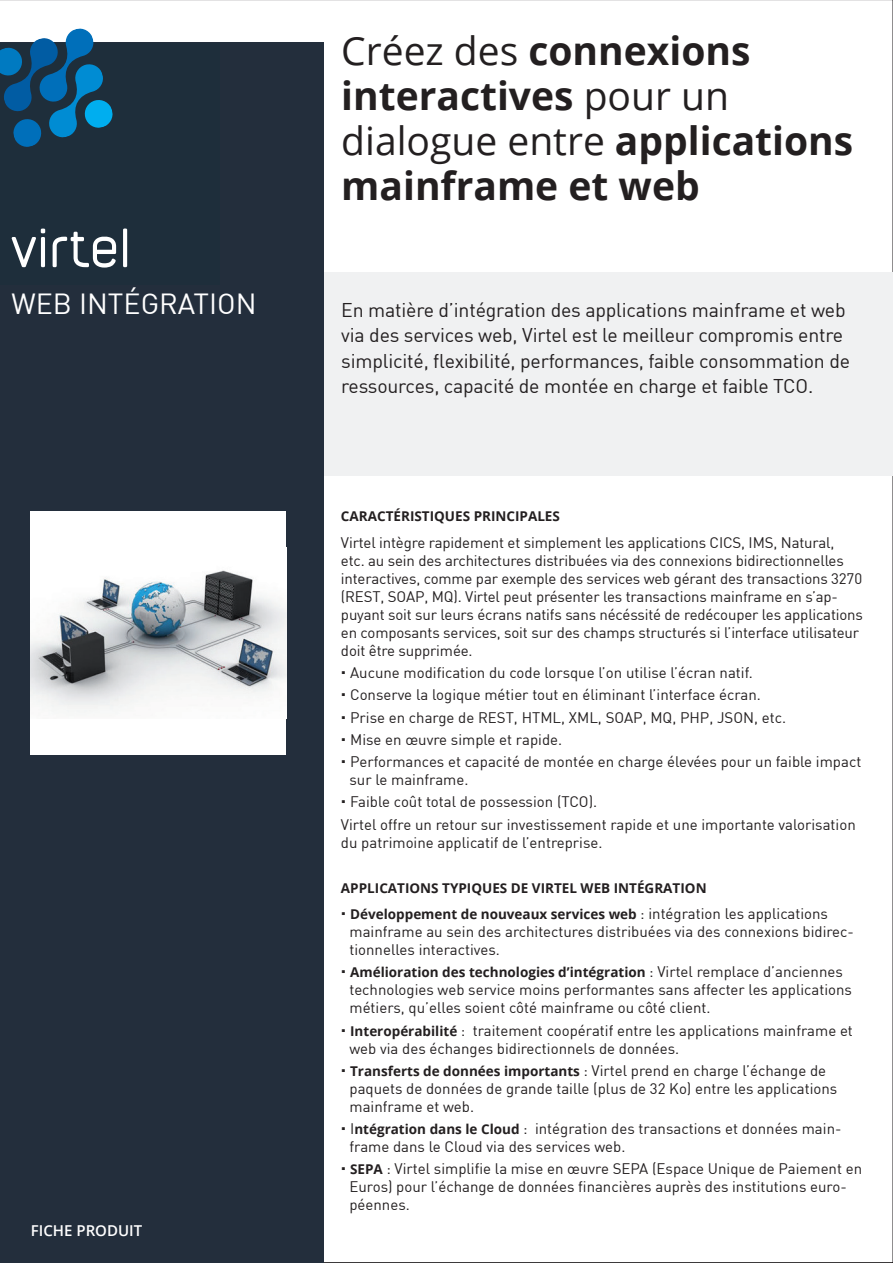
<style>
.page{position:relative;width:893px;height:1263px;background:#fff}
.page>*{position:absolute;margin:0;border:0;box-sizing:border-box;transform-origin:0 0}
.t1{font:700 39px/45px "Open Sans";color:#231f20}
.t2{font:28.5px "DIN";color:#fff}
.t3{font:19.5px/25.5px "DIN";letter-spacing:-.01em;color:#231f20}
.t4{font:15px/18px "DIN";color:#231f20}
.t5{font:600 15px "Open Sans";color:#fff}
.t6{font:700 13.5px/26.5px "Open Sans";color:#231f20}
.s1{font-weight:400}
.s2{font-family:"DIN";font-weight:400;font-size:15px}
.s3{font-family:"Open Sans";font-weight:700;font-size:13.5px}
</style>
<div class="page">
<div style="left:0;top:272px;width:893px;height:204px;background:#f0f1f2"></div>
<div style="left:0;top:43px;width:324px;height:1220px;background:#232e3c"></div>
<div style="left:31px;top:511px;width:255px;height:244px;background:#fff"></div>
<img style="left:31px;top:570px;width:255px;height:143px">
<div style="left:0;top:44px;width:219px;height:241px;background:#1e2e3b"></div>
<svg style="left:0;top:28px;width:114px;height:119px"></svg>
<svg style="left:12px;top:229px;width:33px;height:38px"></svg>
<svg style="left:53px;top:232px;width:63px;height:36px"></svg>
<svg style="left:123px;top:229px;width:4px;height:38px"></svg>
<h2 class="t2" style="left:11px;top:286px;width:247px">WEB INTÉGRATION</h2>
<p class="t5" style="left:31px;top:1220px;width:113px">FICHE PRODUIT</p>
<h1 class="t1" style="left:341px;top:28px;width:513px"><span class="s1">Créez des</span> connexions interactives <span class="s1">pour un dialogue entre</span> applications mainframe et web</h1>
<p class="t3" style="left:341px;top:297px;width:510px">En matière d’intégration des applications mainframe et web via des services web, Virtel est le meilleur compromis entre simplicité, flexibilité, performances, faible consommation de ressources, capacité de montée en charge et faible TCO.</p>
<p class="t6" style="left:341px;top:503px;width:220px">CARACTÉRISTIQUES PRINCIPALES</p>
<p class="t4" style="left:341px;top:533px;width:524px">Virtel intègre rapidement et simplement les applications CICS, IMS, Natural,<br>etc. au sein des architectures distribuées via des connexions bidirectionnelles interactives, comme par exemple des services web gérant des transactions 3270 (REST, SOAP, MQ). Virtel peut présenter les transactions mainframe en s’ap&shy;puyant soit sur leurs écrans natifs sans nécéssité de redécouper les applications en composants services, soit sur des champs structurés si l’interface utilisateur doit être supprimée.</p>
<p class="t4" style="left:350px;top:661px;width:513px;line-height:22.2px">Aucune modification du code lorsque l’on utilise l’écran natif.<br>Conserve la logique métier tout en éliminant l’interface écran.<br>Prise en charge de REST, HTML, XML, SOAP, MQ, PHP, JSON, etc.<br>Mise en œuvre simple et rapide.<br>Performances et capacité de montée en charge élevées pour un faible impact</p>
<p class="t4" style="left:349px;top:770px;width:120px">sur le mainframe.</p>
<p class="t4" style="left:350px;top:792px;width:249px">Faible coût total de possession (TCO).</p>
<p class="t4" style="left:341px;top:815px;width:516px">Virtel offre un retour sur investissement rapide et une importante valorisation</p>
<p class="t4" style="left:341px;top:833px;width:263px">du patrimoine applicatif de l’entreprise.</p>
<p class="t6" style="left:350px;top:874px;width:479px;text-indent:-9px">APPLICATIONS TYPIQUES DE VIRTEL WEB INTÉGRATION<br>Développement de nouveaux services web <span class="s2">: intégration les applications</span></p>
<p class="t4" style="left:349px;top:922px;width:506px">mainframe au sein des architectures distribuées via des connexions bidirec&shy;tionnelles interactives.</p>
<p class="t6" style="left:350px;top:959px;width:494px">Amélioration des technologies d’intégration <span class="s2">: Virtel remplace d’anciennes</span></p>
<p class="t4" style="left:349px;top:981px;width:504px">technologies web service moins performantes sans affecter les applications métiers, qu’elles soient côté mainframe ou côté client.</p>
<p class="t4" style="left:349px;top:1021px;width:505px"><span class="s3">Interopérabilité</span> : traitement coopératif entre les applications mainframe et web via des échanges bidirectionnels de données.</p>
<p class="t4" style="left:349px;top:1061px;width:489px"><span class="s3">Transferts de données importants</span> : Virtel prend en charge l’échange de paquets de données de grande taille (plus de 32 Ko) entre les applications mainframe et web.</p>
<p class="t4" style="left:349px;top:1119px;width:493px">I<span class="s3">ntégration dans le Cloud</span> : intégration des transactions et données main&shy;frame dans le Cloud via des services web.</p>
<p class="t4" style="left:349px;top:1160px;width:514px"><span class="s3">SEPA</span> : Virtel simplifie la mise en œuvre SEPA (Espace Unique de Paiement en<br>Euros) pour l’échange de données financières auprès des institutions euro&shy;péennes.</p>
</div>
